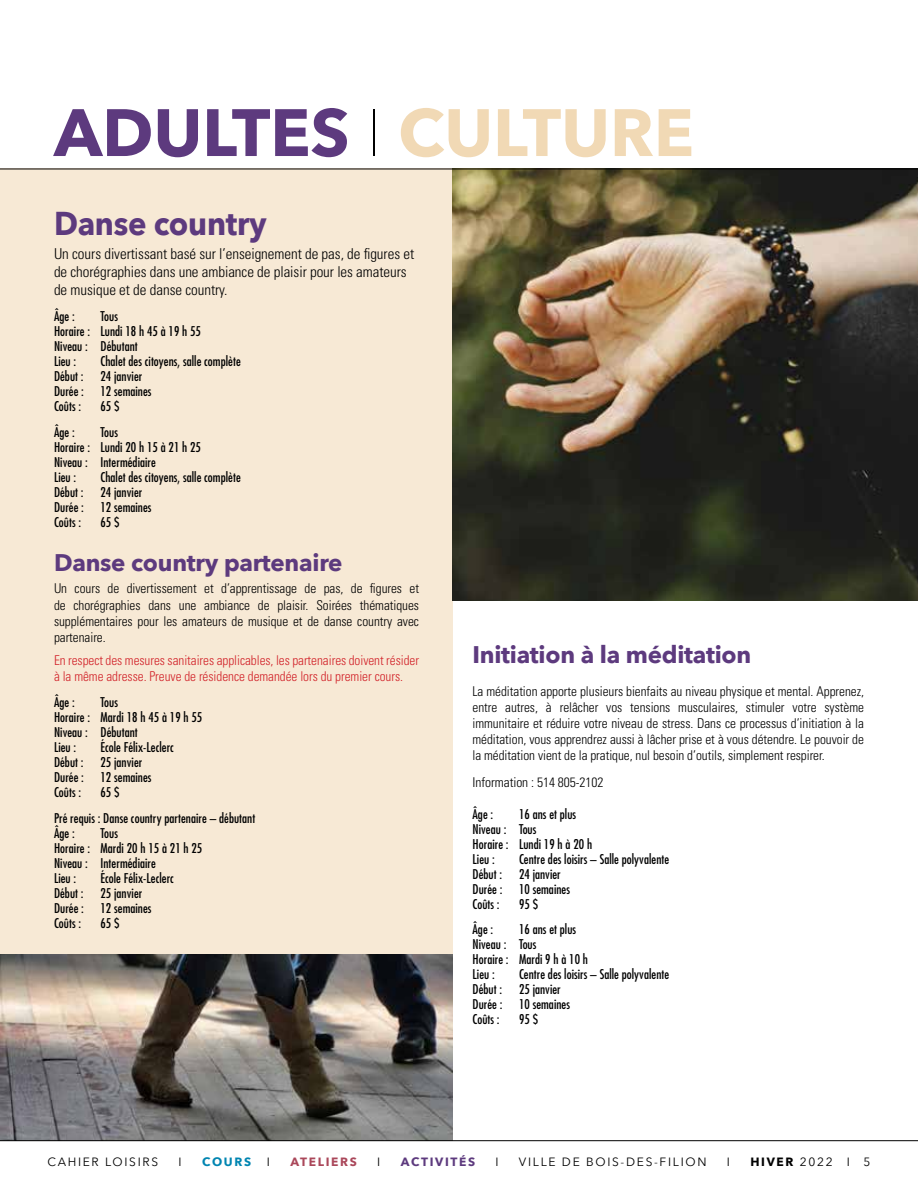
<style>
.page{position:relative;width:918px;height:1188px;background:#fff}
.page>*{position:absolute;margin:0;border:0;box-sizing:border-box;transform-origin:0 0}
.t1{font:700 66.15px "Avenir Next";color:#5d3a7e}
.t2{font:700 33px "Avenir Next";letter-spacing:-.01em;color:#5d3a7e;scale:.94 1}
.t3{font:700 24px "Avenir Next";letter-spacing:-.01em;color:#5d3a7e}
.t4{font:300 condensed 15px/18px "Univers";letter-spacing:-.005em;color:#000}
.t5{font:300 condensed 13.5px/16.2px "Univers";letter-spacing:-.005em;color:#000;text-align:justify}
.t6{font:300 condensed 13.5px/16.2px "Univers";letter-spacing:-.005em;color:#d2232a}
.t7{font:condensed 13.2px/15px "Futura";letter-spacing:.005em;color:#000}
.t8{font:12px "Avenir Next";letter-spacing:.14em;color:#000}
.t9{font:700 12px "Avenir Next";letter-spacing:.14em;color:#5d3a7e}
.t10{font:700 12px "Avenir Next";letter-spacing:.14em;color:#aa475a}
.t11{font:700 12px "Avenir Next";letter-spacing:.14em;color:#0085b1}
.s1{font-weight:200;color:#000}
.s2{color:#f1d9b5}
.s3{font-weight:700}
</style>
<div class="page">
<div style="left:0;top:169px;width:452px;height:972px;background:#f7e9d5"></div>
<img style="left:452px;top:170px;width:466px;height:431px">
<img style="left:0;top:955px;width:452px;height:185px">
<hr style="left:0;top:169px;width:918px;height:1px;background:#000">
<hr style="left:0;top:1140px;width:918px;height:1px;background:#000">
<h1 class="t1" style="left:54px;top:76px;width:641px">ADULTES <span class="s1">I</span> <span class="s2">CULTURE</span></h1>
<h2 class="t2" style="left:54px;top:195px;width:228px">Danse country</h2>
<p class="t4" style="left:54px;top:245px;width:362px">Un cours divertissant basé sur l’enseignement de pas, de figures et de chorégraphies dans une ambiance de plaisir pour les amateurs de musique et de danse country.</p>
<p class="t7" style="left:54px;top:309px;width:22px">Âge :</p>
<p class="t7" style="left:54px;top:309px;width:149px;text-indent:47px">Tous<br>Horaire : Lundi 18 h 45 à 19 h 55<br>Niveau : Débutant<br>Lieu :</p>
<p class="t7" style="left:101px;top:354px;width:142px">Chalet des citoyens, salle complète</p>
<p class="t7" style="left:54px;top:369px;width:31px">Début :</p>
<p class="t7" style="left:101px;top:369px;width:43px">24 janvier</p>
<p class="t7" style="left:54px;top:384px;width:32px">Durée :</p>
<p class="t7" style="left:101px;top:384px;width:53px">12 semaines</p>
<p class="t7" style="left:54px;top:399px;width:29px">Coûts :</p>
<p class="t7" style="left:101px;top:399px;width:21px">65$</p>
<p class="t7" style="left:54px;top:424px;width:22px">Âge :</p>
<p class="t7" style="left:54px;top:424px;width:149px;text-indent:47px">Tous<br>Horaire : Lundi 20 h 15 à 21 h 25<br>Niveau : Intermédiaire<br>Lieu :</p>
<p class="t7" style="left:101px;top:469px;width:142px">Chalet des citoyens, salle complète</p>
<p class="t7" style="left:54px;top:484px;width:31px">Début :</p>
<p class="t7" style="left:101px;top:484px;width:43px">24 janvier</p>
<p class="t7" style="left:54px;top:499px;width:32px">Durée :</p>
<p class="t7" style="left:101px;top:499px;width:53px">12 semaines</p>
<p class="t7" style="left:54px;top:514px;width:29px">Coûts :</p>
<p class="t7" style="left:101px;top:514px;width:21px">65$</p>
<h3 class="t3" style="left:54px;top:542px;width:290px">Danse country partenaire</h3>
<p class="t5" style="left:54px;top:580px;width:367px">Un cours de divertissement et d’apprentissage de pas, de figures et de chorégraphies dans une ambiance de plaisir. Soirées thématiques supplémentaires pour les amateurs de musique et de danse country avec partenaire.</p>
<p class="t6" style="left:54px;top:652px;width:367px">En respect des mesures sanitaires applicables, les partenaires doivent résider à la même adresse. Preuve de résidence demandée lors du premier cours.</p>
<p class="t7" style="left:54px;top:694px;width:22px">Âge :</p>
<p class="t7" style="left:54px;top:694px;width:150px;text-indent:47px">Tous<br>Horaire : Mardi 18 h 45 à 19 h 55<br>Niveau : Débutant<br>Lieu :</p>
<p class="t7" style="left:101px;top:739px;width:75px">École Félix-Leclerc</p>
<p class="t7" style="left:54px;top:754px;width:31px">Début :</p>
<p class="t7" style="left:101px;top:754px;width:43px">25 janvier</p>
<p class="t7" style="left:54px;top:769px;width:32px">Durée :</p>
<p class="t7" style="left:101px;top:769px;width:53px">12 semaines</p>
<p class="t7" style="left:54px;top:784px;width:29px">Coûts :</p>
<p class="t7" style="left:54px;top:779px;width:203px;line-height:25.8px;text-indent:47px">65$<br>Pré requis : Danse country partenaire – débutant</p>
<p class="t7" style="left:54px;top:825px;width:22px">Âge :</p>
<p class="t7" style="left:54px;top:825px;width:150px;text-indent:47px">Tous<br>Horaire : Mardi 20 h 15 à 21 h 25<br>Niveau : Intermédiaire<br>Lieu :</p>
<p class="t7" style="left:101px;top:870px;width:75px">École Félix-Leclerc</p>
<p class="t7" style="left:54px;top:885px;width:31px">Début :</p>
<p class="t7" style="left:101px;top:885px;width:43px">25 janvier</p>
<p class="t7" style="left:54px;top:900px;width:32px">Durée :</p>
<p class="t7" style="left:101px;top:900px;width:53px">12 semaines</p>
<p class="t7" style="left:54px;top:915px;width:29px">Coûts :</p>
<p class="t7" style="left:101px;top:915px;width:21px">65$</p>
<h3 class="t3" style="left:472px;top:634px;width:280px">Initiation à la méditation</h3>
<p class="t5" style="left:472px;top:683px;width:393px">La méditation apporte plusieurs bienfaits au niveau physique et mental. Apprenez, entre autres, à relâcher vos tensions musculaires, stimuler votre système immunitaire et réduire votre niveau de stress. Dans ce processus d’initiation à la méditation, vous apprendrez aussi à lâcher prise et à vous détendre. Le pouvoir de la méditation vient de la pratique, nul besoin d’outils, simplement respirer.</p>
<p class="t5" style="left:472px;top:774px;width:132px">Information : 514 805-2102</p>
<p class="t7" style="left:472px;top:806px;width:22px">Âge :</p>
<p class="t7" style="left:472px;top:806px;width:121px;text-indent:47px">16 ans et plus<br>Niveau : Tous<br>Horaire : Lundi 19 h à 20 h<br>Lieu :</p>
<p class="t7" style="left:519px;top:851px;width:152px">Centre des loisirs – Salle polyvalente</p>
<p class="t7" style="left:472px;top:866px;width:31px">Début :</p>
<p class="t7" style="left:519px;top:866px;width:43px">24 janvier</p>
<p class="t7" style="left:472px;top:881px;width:32px">Durée :</p>
<p class="t7" style="left:519px;top:881px;width:53px">10 semaines</p>
<p class="t7" style="left:472px;top:896px;width:29px">Coûts :</p>
<p class="t7" style="left:519px;top:896px;width:21px">95$</p>
<p class="t7" style="left:472px;top:922px;width:22px">Âge :</p>
<p class="t7" style="left:472px;top:922px;width:117px;text-indent:47px">16 ans et plus<br>Niveau : Tous<br>Horaire : Mardi 9 h à 10 h<br>Lieu :</p>
<p class="t7" style="left:519px;top:967px;width:152px">Centre des loisirs – Salle polyvalente</p>
<p class="t7" style="left:472px;top:982px;width:31px">Début :</p>
<p class="t7" style="left:519px;top:982px;width:43px">25 janvier</p>
<p class="t7" style="left:472px;top:997px;width:32px">Durée :</p>
<p class="t7" style="left:519px;top:997px;width:53px">10 semaines</p>
<p class="t7" style="left:472px;top:1012px;width:29px">Coûts :</p>
<p class="t7" style="left:519px;top:1012px;width:21px">95$</p>
<p class="t8" style="left:48px;top:1152px;width:112px">CAHIER LOISIRS</p>
<p class="t8" style="left:179px;top:1152px;width:5px">I</p>
<p class="t11" style="left:202px;top:1152px;width:51px">COURS</p>
<p class="t8" style="left:267px;top:1152px;width:5px">I</p>
<p class="t10" style="left:290px;top:1152px;width:68px">ATELIERS</p>
<p class="t8" style="left:377px;top:1152px;width:5px">I</p>
<p class="t9" style="left:401px;top:1152px;width:76px">ACTIVITÉS</p>
<p class="t8" style="left:496px;top:1152px;width:5px">I</p>
<p class="t8" style="left:519px;top:1152px;width:189px">VILLE DE BOIS-DES-FILION</p>
<p class="t8" style="left:727px;top:1152px;width:5px">I</p>
<p class="t8" style="left:750px;top:1152px;width:122px"><span class="s3">HIVER</span> 2022 I 5</p>
</div>
